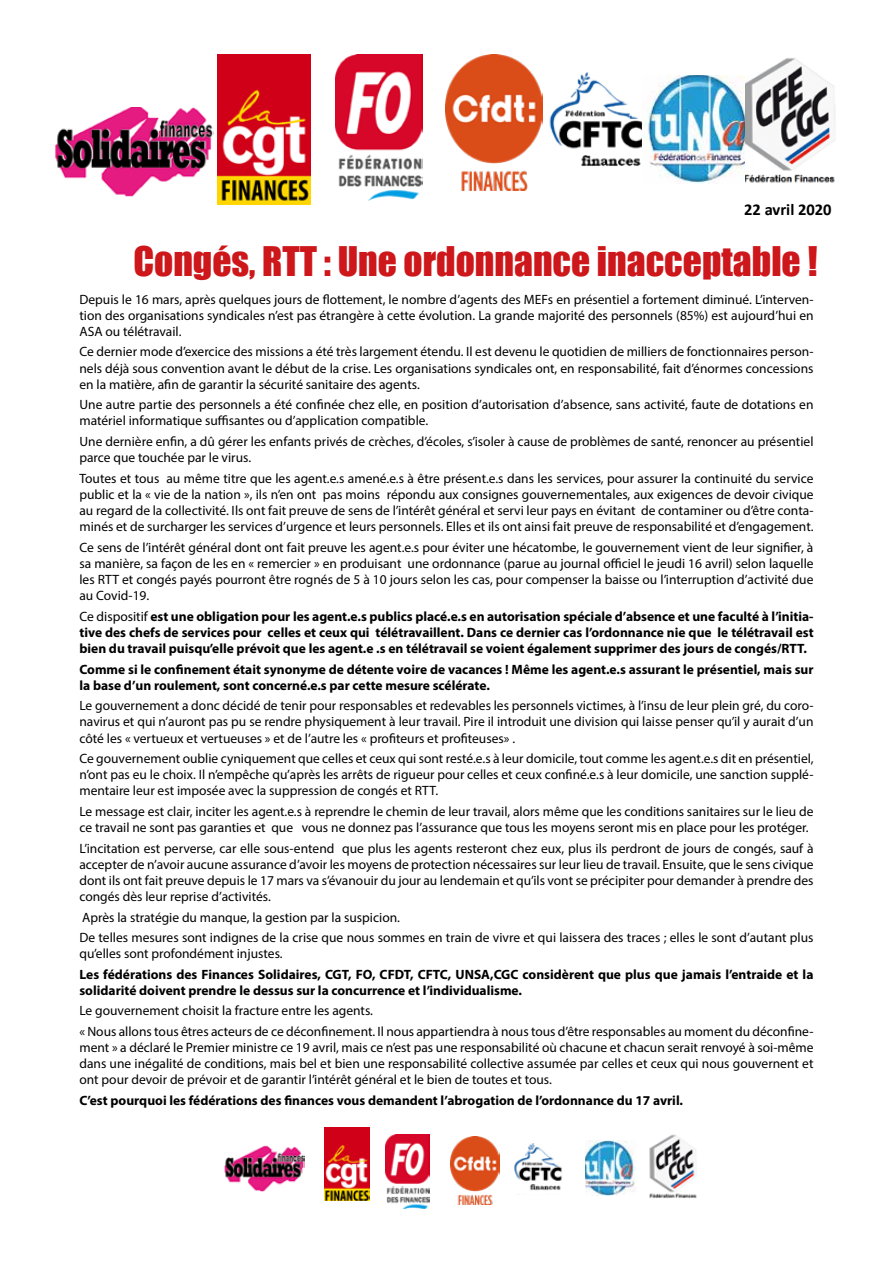
<style>
.page{position:relative;width:893px;height:1263px;background:#fff}
.page>*{position:absolute;margin:0;border:0;box-sizing:border-box;transform-origin:0 0}
.t1{font:37.5px "Impact";color:#cd171a}
.t2{font:700 16.5px "Calibri";color:#000}
.t3{font:13.5px/16.2px "Myriad Pro";color:#000;text-align:justify}
.t4{font:700 13.5px/16.2px "Myriad Pro";color:#000}
.s1{font-weight:400}
</style>
<div class="page">
<img style="left:55px;top:107px;width:159px;height:90px">
<img style="left:642px;top:75px;width:103px;height:108px">
<img style="left:542px;top:73px;width:100px;height:93px">
<img style="left:445px;top:54px;width:97px;height:137px">
<img style="left:336px;top:54px;width:86px;height:147px">
<img style="left:217px;top:54px;width:94px;height:150px">
<img style="left:745px;top:58px;width:90px;height:125px">
<img style="left:224px;top:1145px;width:80px;height:46px">
<img style="left:585px;top:1141px;width:51px;height:55px">
<img style="left:514px;top:1143px;width:48px;height:48px">
<img style="left:451px;top:1136px;width:49px;height:69px">
<img style="left:385px;top:1135px;width:44px;height:74px">
<img style="left:325px;top:1127px;width:45px;height:73px">
<img style="left:649px;top:1134px;width:48px;height:65px">
<p class="t2" style="left:744px;top:199px;width:89px">22 avril 2020</p>
<h1 class="t1" style="left:133px;top:232px;width:686px">Congés, RTT : Une ordonnance inacceptable !</h1>
<p class="t3" style="left:79px;top:291px;width:736px">Depuis le 16 mars, après quelques jours de flottement, le nombre d’agents des MEFs en présentiel a fortement diminué. L’interven&shy;tion des organisations syndicales n’est pas étrangère à cette évolution. La grande majorité des personnels (85%) est aujourd’hui en ASA ou télétravail.</p>
<p class="t3" style="left:79px;top:344px;width:736px">Ce dernier mode d’exercice des missions a été très largement étendu. Il est devenu le quotidien de milliers de fonctionnaires person&shy;nels déjà sous convention avant le début de la crise. Les organisations syndicales ont, en responsabilité, fait d’énormes concessions en la matière, afin de garantir la sécurité sanitaire des agents.</p>
<p class="t3" style="left:79px;top:396px;width:736px">Une autre partie des personnels a été confinée chez elle, en position d’autorisation d’absence, sans activité, faute de dotations en matériel informatique suffisantes ou d’application compatible.</p>
<p class="t3" style="left:79px;top:433px;width:736px">Une dernière enfin, a dû gérer les enfants privés de crèches, d’écoles, s’isoler à cause de problèmes de santé, renoncer au présentiel parce que touchée par le virus.</p>
<p class="t3" style="left:79px;top:470px;width:736px">Toutes et tous au même titre que les agent.e.s amené.e.s à être présent.e.s dans les services, pour assurer la continuité du service public et la « vie de la nation », ils n’en ont pas moins répondu aux consignes gouvernementales, aux exigences de devoir civique au regard de la collectivité. Ils ont fait preuve de sens de l’intérêt général et servi leur pays en évitant de contaminer ou d’être conta&shy;minés et de surcharger les services d’urgence et leurs personnels. Elles et ils ont ainsi fait preuve de responsabilité et d’engagement.</p>
<p class="t3" style="left:79px;top:539px;width:736px">Ce sens de l’intérêt général dont ont fait preuve les agent.e.s pour éviter une hécatombe, le gouvernement vient de leur signifier, à sa manière, sa façon de les en « remercier » en produisant une ordonnance (parue au journal officiel le jeudi 16 avril) selon laquelle les RTT et congés payés pourront être rognés de 5 à 10 jours selon les cas, pour compenser la baisse ou l’interruption d’activité due au Covid-19.</p>
<p class="t4" style="left:79px;top:608px;width:736px;text-align:justify"><span class="s1">Ce dispositif</span> est une obligation pour les agent.e.s publics placé.e.s en autorisation spéciale d’absence et une faculté à l’initia&shy;tive des chefs de services pour celles et ceux qui télétravaillent. Dans ce dernier cas l’ordonnance nie que le télétravail est bien du travail puisqu’elle prévoit que les agent.e .s en télétravail se voient également supprimer des jours de congés/RTT.</p>
<p class="t4" style="left:79px;top:660px;width:736px">Comme si le confinement était synonyme de détente voire de vacances ! Même les agent.e.s assurant le présentiel, mais sur la base d’un roulement, sont concerné.e.s par cette mesure scélérate.</p>
<p class="t3" style="left:79px;top:697px;width:736px">Le gouvernement a donc décidé de tenir pour responsables et redevables les personnels victimes, à l’insu de leur plein gré, du coro&shy;navirus et qui n’auront pas pu se rendre physiquement à leur travail. Pire il introduit une division qui laisse penser qu’il y aurait d’un côté les « vertueux et vertueuses » et de l’autre les « profiteurs et profiteuses» .</p>
<p class="t3" style="left:79px;top:750px;width:736px">Ce gouvernement oublie cyniquement que celles et ceux qui sont resté.e.s à leur domicile, tout comme les agent.e.s dit en présentiel, n’ont pas eu le choix. Il n’empêche qu’après les arrêts de rigueur pour celles et ceux confiné.e.s à leur domicile, une sanction supplé&shy;mentaire leur est imposée avec la suppression de congés et RTT.</p>
<p class="t3" style="left:79px;top:803px;width:736px">Le message est clair, inciter les agent.e.s à reprendre le chemin de leur travail, alors même que les conditions sanitaires sur le lieu de ce travail ne sont pas garanties et que vous ne donnez pas l’assurance que tous les moyens seront mis en place pour les protéger.</p>
<p class="t3" style="left:79px;top:840px;width:736px">L’incitation est perverse, car elle sous-entend que plus les agents resteront chez eux, plus ils perdront de jours de congés, sauf à accepter de n’avoir aucune assurance d’avoir les moyens de protection nécessaires sur leur lieu de travail. Ensuite, que le sens civique dont ils ont fait preuve depuis le 17 mars va s’évanouir du jour au lendemain et qu’ils vont se précipiter pour demander à prendre des congés dès leur reprise d’activités.</p>
<p class="t3" style="left:79px;top:907px;width:736px;line-height:20.4px">Après la stratégie du manque, la gestion par la suspicion.<br>De telles mesures sont indignes de la crise que nous sommes en train de vivre et qui laissera des traces ; elles le sont d’autant plus</p>
<p class="t3" style="left:79px;top:945px;width:205px">qu’elles sont profondément injustes.</p>
<p class="t4" style="left:79px;top:966px;width:735px">Les fédérations des Finances Solidaires, CGT, FO, CFDT, CFTC, UNSA,CGC considèrent que plus que jamais l’entraide et la solidarité doivent prendre le dessus sur la concurrence et l’individualisme.</p>
<p class="t3" style="left:79px;top:1000px;width:736px;line-height:20.4px">Le gouvernement choisit la fracture entre les agents.<br>« Nous allons tous êtres acteurs de ce déconfinement. Il nous appartiendra à nous tous d’être responsables au moment du déconfine-</p>
<p class="t3" style="left:79px;top:1039px;width:736px">ment » a déclaré le Premier ministre ce 19 avril, mais ce n’est pas une responsabilité où chacune et chacun serait renvoyé à soi-même dans une inégalité de conditions, mais bel et bien une responsabilité collective assumée par celles et ceux qui nous gouvernent et ont pour devoir de prévoir et de garantir l’intérêt général et le bien de toutes et tous.</p>
<p class="t4" style="left:79px;top:1092px;width:605px">C’est pourquoi les fédérations des finances vous demandent l’abrogation de l’ordonnance du 17 avril.</p>
</div>
